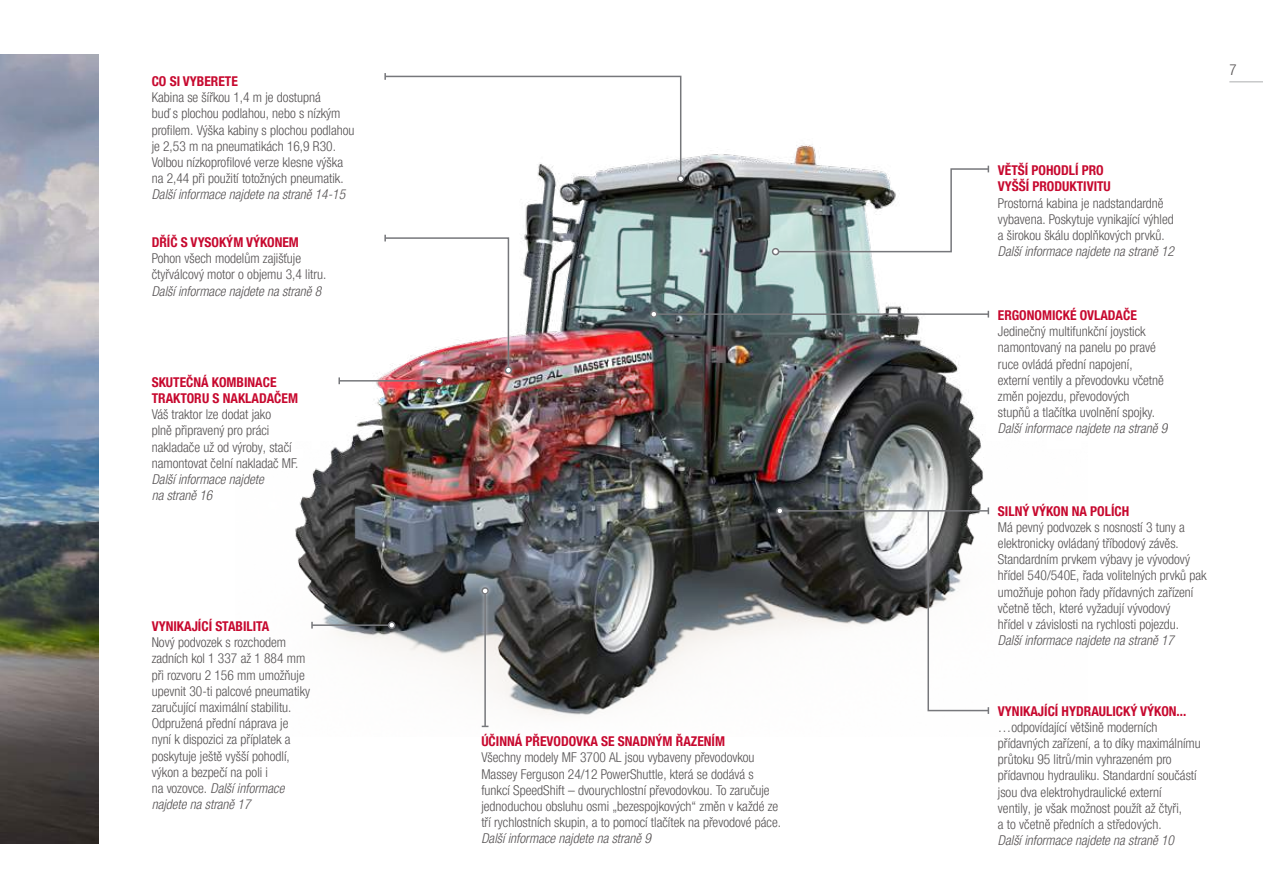
<style>
.page{position:relative;width:1263px;height:893px;background:#fff}
.page>*{position:absolute;margin:0;border:0;box-sizing:border-box;transform-origin:0 0}
.t1{font:300 condensed 15px "Helvetica Neue LTW1 G";color:#555253}
.t2{font:300 condensed 13.5px/16.2px "Helvetica Neue LTW1 G";color:#555253}
.t3{font:italic 300 condensed 13.5px/16.2px "Helvetica Neue LTW1 G";color:#555253}
.t4{font:700 condensed 13.5px/16.2px "Helvetica Neue LTW1 G";color:#c7092f}
.s1{font-style:italic}
</style>
<div class="page">
<img style="left:0;top:371px;width:98px;height:472px">
<img style="left:295px;top:144px;width:695px;height:573px">
<hr style="left:339px;top:380px;width:97px;height:2px;background:#76777b">
<svg style="left:338px;top:377px;width:2px;height:7px"></svg>
<div style="left:435px;top:377px;width:8px;height:8px;border:2px solid #76777b;border-radius:50%"></div>
<div style="left:381px;top:231px;width:135px;height:146px;background:#fff"></div>
<img style="left:384px;top:235px;width:127px;height:149px">
<div style="left:505px;top:366px;width:7px;height:8px;border:2px solid #76777b;border-radius:50%"></div>
<div style="left:478px;top:583px;width:14px;height:147px;background:#fff;opacity:.75"></div>
<hr style="left:484px;top:594px;width:2px;height:132px;background:#76777b">
<div style="left:481px;top:587px;width:8px;height:8px;border:2px solid #76777b;border-radius:50%"></div>
<div style="left:768px;top:162px;width:224px;height:96px;background:#fff;opacity:.75"></div>
<svg style="left:773px;top:166px;width:217px;height:88px"></svg>
<div style="left:772px;top:248px;width:7px;height:7px;border:2px solid #76777b;border-radius:50%"></div>
<div style="left:924px;top:508px;width:68px;height:209px;background:#fff;opacity:.75"></div>
<hr style="left:657px;top:313px;width:331px;height:2px;background:#76777b">
<div style="left:650px;top:310px;width:8px;height:8px;border:2px solid #76777b;border-radius:50%"></div>
<hr style="left:783px;top:510px;width:205px;height:2px;background:#76777b">
<svg style="left:927px;top:507px;width:63px;height:207px"></svg>
<div style="left:776px;top:507px;width:7px;height:8px;border:2px solid #76777b;border-radius:50%"></div>
<div style="left:388px;top:622px;width:7px;height:6px;background:#fff;border-radius:50%"></div>
<hr style="left:312px;top:624px;width:77px;height:2px;background:#76777b">
<svg style="left:311px;top:622px;width:2px;height:7px"></svg>
<div style="left:388px;top:621px;width:7px;height:8px;border:2px solid #76777b;border-radius:50%"></div>
<svg style="left:384px;top:73px;width:299px;height:109px"></svg>
<div style="left:677px;top:175px;width:7px;height:7px;border:2px solid #76777b;border-radius:50%"></div>
<svg style="left:0;top:54px;width:98px;height:317px;background:#acafbb"></svg>
<hr style="left:1229px;top:81px;width:34px;height:1px;background:#adaeaf">
<p class="t4" style="left:152px;top:73px;width:88px">CO SI VYBERETE</p>
<p class="t2" style="left:152px;top:90px;width:204px">Kabina se šířkou 1,4 m je dostupná<br>buď s plochou podlahou, nebo s nízkým profilem. Výška kabiny s plochou podlahou je 2,53 m na pneumatikách 16,9 R30.<br>Volbou nízkoprofilové verze klesne výška na 2,44 při použití totožných pneumatik.</p>
<p class="t3" style="left:152px;top:187px;width:195px">Další informace najdete na straně 14-15</p>
<p class="t4" style="left:152px;top:234px;width:149px">DŘÍČ S VYSOKÝM VÝKONEM</p>
<p class="t2" style="left:152px;top:250px;width:176px">Pohon všech modelům zajišťuje čtyřválcový motor o objemu 3,4 litru.</p>
<p class="t3" style="left:152px;top:283px;width:171px">Další informace najdete na straně 8</p>
<p class="t4" style="left:152px;top:374px;width:148px">SKUTEČNÁ KOMBINACE<br>TRAKTORU S NAKLADAČEM</p>
<p class="t2" style="left:152px;top:406px;width:148px">Váš traktor lze dodat jako<br>plně připravený pro práci nakladače už od výroby, stačí namontovat čelní nakladač MF.</p>
<p class="t3" style="left:152px;top:471px;width:114px">Další informace najdete na straně 16</p>
<p class="t4" style="left:152px;top:618px;width:119px">VYNIKAJÍCÍ STABILITA</p>
<p class="t2" style="left:152px;top:634px;width:160px">Nový podvozek s rozchodem zadních kol 1 337 až 1 884 mm při rozvoru 2 156 mm umožňuje upevnit 30-ti palcové pneumatiky zaručující maximální stabilitu.<br>Odpružená přední náprava je nyní k dispozici za příplatek a poskytuje ještě vyšší pohodlí, výkon a bezpečí na poli i<br>na vozovce. <span class="s1">Další informace najdete na straně 17</span></p>
<p class="t4" style="left:481px;top:733px;width:245px">ÚČINNÁ PŘEVODOVKA SE SNADNÝM ŘAZENÍM</p>
<p class="t2" style="left:481px;top:750px;width:301px">Všechny modely MF 3700 AL jsou vybaveny převodovkou Massey Ferguson 24/12 PowerShuttle, která se dodává s funkcí SpeedShift – dvourychlostní převodovkou. To zaručuje jednoduchou obsluhu osmi „bezespojkových“ změn v každé ze tří rychlostních skupin, a to pomocí tlačítek na převodové páce.</p>
<p class="t3" style="left:481px;top:831px;width:171px">Další informace najdete na straně 9</p>
<p class="t1" style="left:1229px;top:61px;width:9px">7</p>
<p class="t4" style="left:998px;top:162px;width:114px">VĚTŠÍ POHODLÍ PRO<br>VYŠŠÍ PRODUKTIVITU</p>
<p class="t2" style="left:998px;top:195px;width:177px">Prostorná kabina je nadstandardně vybavena. Poskytuje vynikající výhled a širokou škálu doplňkových prvků.</p>
<p class="t3" style="left:998px;top:243px;width:178px">Další informace najdete na straně 12</p>
<p class="t4" style="left:998px;top:307px;width:140px">ERGONOMICKÉ OVLADAČE</p>
<p class="t2" style="left:998px;top:323px;width:167px">Jedinečný multifunkční joystick namontovaný na panelu po pravé ruce ovládá přední napojení, externí ventily a převodovku včetně změn pojezdu, převodových stupňů a tlačítka uvolnění spojky.</p>
<p class="t3" style="left:998px;top:421px;width:171px">Další informace najdete na straně 9</p>
<p class="t4" style="left:998px;top:503px;width:133px">SILNÝ VÝKON NA POLÍCH</p>
<p class="t2" style="left:998px;top:519px;width:210px">Má pevný podvozek s nosností 3 tuny a elektronicky ovládaný tříbodový závěs.<br>Standardním prvkem výbavy je vývodový hřídel 540/540E, řada volitelných prvků pak umožňuje pohon řady přídavných zařízení včetně těch, které vyžadují vývodový<br>hřídel v závislosti na rychlosti pojezdu.</p>
<p class="t3" style="left:998px;top:632px;width:178px">Další informace najdete na straně 17</p>
<p class="t4" style="left:998px;top:703px;width:190px">VYNIKAJÍCÍ HYDRAULICKÝ VÝKON...</p>
<p class="t2" style="left:998px;top:719px;width:204px">…odpovídající většině moderních přídavných zařízení, a to díky maximálnímu průtoku 95 litrů/min vyhrazeném pro přídavnou hydrauliku. Standardní součástí jsou dva elektrohydraulické externí<br>ventily, je však možnost použít až čtyři,<br>a to včetně předních a středových.</p>
<p class="t3" style="left:998px;top:832px;width:178px">Další informace najdete na straně 10</p>
</div>
